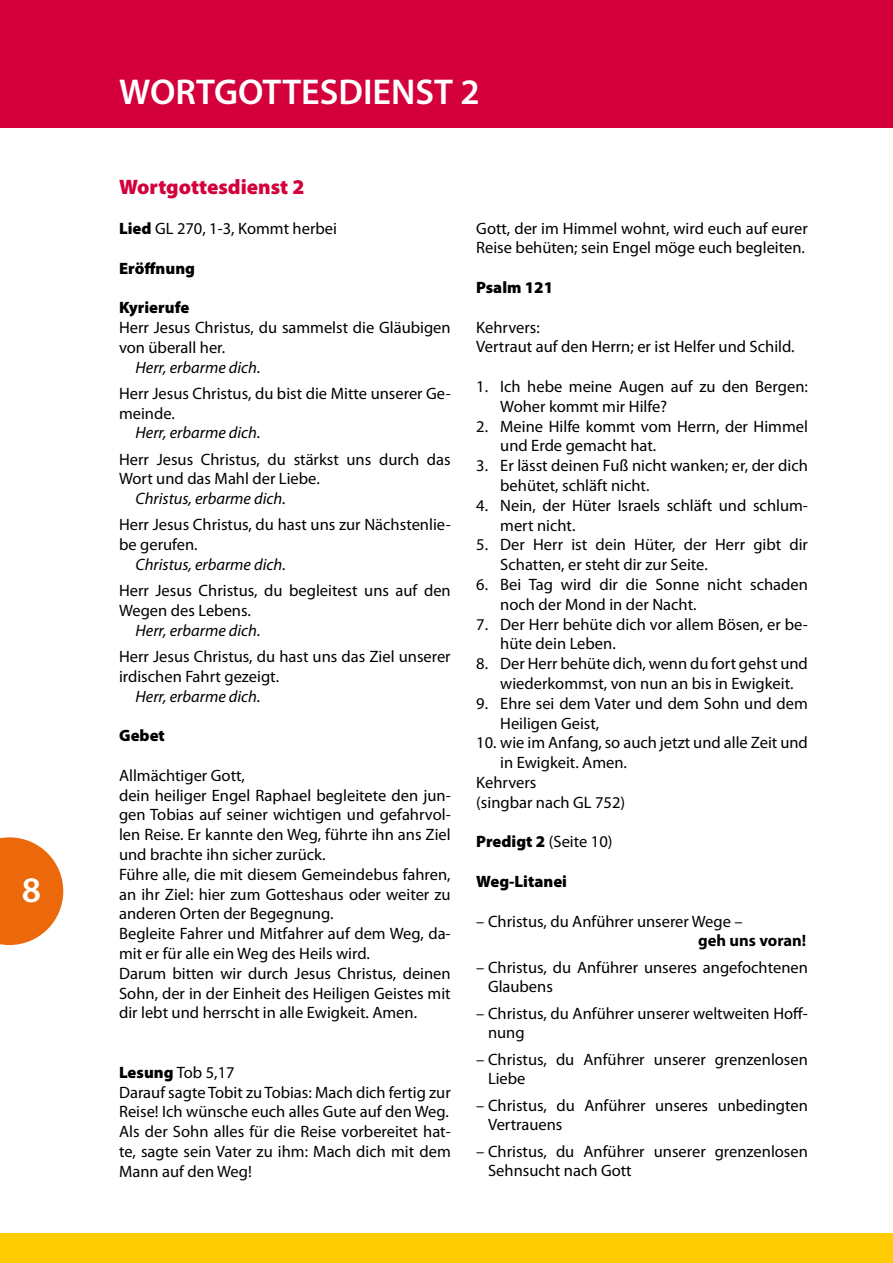
<style>
.page{position:relative;width:893px;height:1263px;background:#fff}
.page>*{position:absolute;margin:0;border:0;box-sizing:border-box;transform-origin:0 0}
.t1{font:600 36px "Myriad Pro";color:#fff}
.t2{font:900 21px "Myriad Pro";color:#d4003c}
.t3{font:16.5px/19.8px "Myriad Pro";color:#000}
.t4{font:italic 16.5px "Myriad Pro";color:#000}
.t5{font:900 16.5px "Myriad Pro";color:#000}
.t6{font:700 16.5px "Myriad Pro";color:#000}
.s1{font-weight:900}
</style>
<div class="page">
<div style="left:0;top:0;width:893px;height:128px;background:#d4003c"></div>
<div style="left:0;top:1233px;width:893px;height:30px;background:#fecc00"></div>
<svg style="left:0;top:837px;width:63px;height:108px"></svg>
<h1 class="t1" style="left:22px;top:870px;width:21px">8</h1>
<h1 class="t1" style="left:119px;top:72px;width:362px">WORTGOTTESDIENST 2</h1>
<p class="t2" style="left:119px;top:175px;width:187px">Wortgottesdienst 2</p>
<p class="t3" style="left:119px;top:219px;width:219px"><span class="s1">Lied</span> GL 270, 1-3, Kommt herbei</p>
<p class="t5" style="left:119px;top:259px;width:78px">Eröffnung</p>
<p class="t5" style="left:119px;top:298px;width:72px">Kyrierufe</p>
<p class="t3" style="left:119px;top:318px;width:333px">Herr Jesus Christus, du sammelst die Gläubigen von überall her.</p>
<p class="t4" style="left:136px;top:358px;width:126px">Herr, erbarme dich.</p>
<p class="t3" style="left:119px;top:384px;width:333px">Herr Jesus Christus, du bist die Mitte unserer Ge&shy;meinde.</p>
<p class="t4" style="left:136px;top:424px;width:126px">Herr, erbarme dich.</p>
<p class="t3" style="left:119px;top:449px;width:333px">Herr Jesus Christus, du stärkst uns durch das<br>Wort und das Mahl der Liebe.</p>
<p class="t4" style="left:136px;top:490px;width:152px">Christus, erbarme dich.</p>
<p class="t3" style="left:119px;top:515px;width:333px">Herr Jesus Christus, du hast uns zur Nächstenlie&shy;be gerufen.</p>
<p class="t4" style="left:136px;top:555px;width:152px">Christus, erbarme dich.</p>
<p class="t3" style="left:119px;top:581px;width:333px">Herr Jesus Christus, du begleitest uns auf den<br>Wegen des Lebens.</p>
<p class="t4" style="left:136px;top:621px;width:126px">Herr, erbarme dich.</p>
<p class="t3" style="left:119px;top:647px;width:333px">Herr Jesus Christus, du hast uns das Ziel unserer irdischen Fahrt gezeigt.</p>
<p class="t4" style="left:136px;top:687px;width:126px">Herr, erbarme dich.</p>
<p class="t5" style="left:119px;top:726px;width:47px">Gebet</p>
<p class="t3" style="left:119px;top:766px;width:333px">Allmächtiger Gott,<br>dein heiliger Engel Raphael begleitete den jun&shy;gen Tobias auf seiner wichtigen und gefahrvol&shy;len Reise. Er kannte den Weg, führte ihn ans Ziel und brachte ihn sicher zurück.<br>Führe alle, die mit diesem Gemeindebus fahren, an ihr Ziel: hier zum Gotteshaus oder weiter zu anderen Orten der Begegnung.<br>Begleite Fahrer und Mitfahrer auf dem Weg, da&shy;mit er für alle ein Weg des Heils wird.<br>Darum bitten wir durch Jesus Christus, deinen Sohn, der in der Einheit des Heiligen Geistes mit dir lebt und herrscht in alle Ewigkeit. Amen.</p>
<p class="t3" style="left:119px;top:1063px;width:333px"><span class="s1">Lesung</span> Tob 5,17<br>Darauf sagte Tobit zu Tobias: Mach dich fertig zur Reise! Ich wünsche euch alles Gute auf den Weg.<br>Als der Sohn alles für die Reise vorbereitet hat&shy;te, sagte sein Vater zu ihm: Mach dich mit dem Mann auf den Weg!</p>
<p class="t3" style="left:476px;top:218px;width:333px">Gott, der im Himmel wohnt, wird euch auf eurer<br>Reise behüten; sein Engel möge euch begleiten.</p>
<p class="t5" style="left:476px;top:278px;width:78px">Psalm 121</p>
<p class="t3" style="left:476px;top:317px;width:320px">Kehrvers:<br>Vertraut auf den Herrn; er ist Helfer und Schild.</p>
<p class="t3" style="left:500px;top:377px;width:309px;text-indent:-24px">1. Ich hebe meine Augen auf zu den Bergen:<br>Woher kommt mir Hilfe?</p>
<p class="t3" style="left:500px;top:416px;width:309px;text-indent:-24px">2. Meine Hilfe kommt vom Herrn, der Himmel und Erde gemacht hat.</p>
<p class="t3" style="left:500px;top:456px;width:309px;text-indent:-24px">3. Er lässt deinen Fuß nicht wanken; er, der dich behütet, schläft nicht.</p>
<p class="t3" style="left:500px;top:496px;width:309px;text-indent:-24px">4. Nein, der Hüter Israels schläft und schlum&shy;mert nicht.</p>
<p class="t3" style="left:500px;top:535px;width:309px;text-indent:-24px">5. Der Herr ist dein Hüter, der Herr gibt dir<br>Schatten, er steht dir zur Seite.</p>
<p class="t3" style="left:500px;top:575px;width:309px;text-indent:-24px">6. Bei Tag wird dir die Sonne nicht schaden noch der Mond in der Nacht.</p>
<p class="t3" style="left:500px;top:614px;width:309px;text-indent:-24px">7. Der Herr behüte dich vor allem Bösen, er be&shy;hüte dein Leben.</p>
<p class="t3" style="left:476px;top:654px;width:333px;text-align:center">8. Der Herr behüte dich, wenn du fort gehst und wiederkommst, von nun an bis in Ewigkeit.</p>
<p class="t3" style="left:500px;top:694px;width:309px;text-indent:-24px">9. Ehre sei dem Vater und dem Sohn und dem<br>Heiligen Geist,</p>
<p class="t3" style="left:476px;top:733px;width:333px">10. wie im Anfang, so auch jetzt und alle Zeit und</p>
<p class="t3" style="left:500px;top:753px;width:128px">in Ewigkeit. Amen.</p>
<p class="t3" style="left:476px;top:773px;width:62px">Kehrvers</p>
<p class="t3" style="left:476px;top:793px;width:150px">(singbar nach GL 752)</p>
<p class="t3" style="left:476px;top:832px;width:138px"><span class="s1">Predigt 2</span> (Seite 10)</p>
<p class="t5" style="left:476px;top:872px;width:92px">Weg-Litanei</p>
<p class="t3" style="left:476px;top:911px;width:268px">– Christus, du Anführer unserer Wege –</p>
<p class="t6" style="left:698px;top:932px;width:110px">geh uns voran!</p>
<p class="t3" style="left:488px;top:957px;width:321px;text-indent:-12px">– Christus, du Anführer unseres angefochtenen<br>Glaubens</p>
<p class="t3" style="left:488px;top:1003px;width:321px;text-indent:-12px">– Christus, du Anführer unserer weltweiten Hoff&shy;nung</p>
<p class="t3" style="left:488px;top:1049px;width:321px;text-indent:-12px">– Christus, du Anführer unserer grenzenlosen<br>Liebe</p>
<p class="t3" style="left:488px;top:1095px;width:321px;text-indent:-12px">– Christus, du Anführer unseres unbedingten<br>Vertrauens</p>
<p class="t3" style="left:488px;top:1141px;width:321px;text-indent:-12px">– Christus, du Anführer unserer grenzenlosen<br>Sehnsucht nach Gott</p>
</div>
